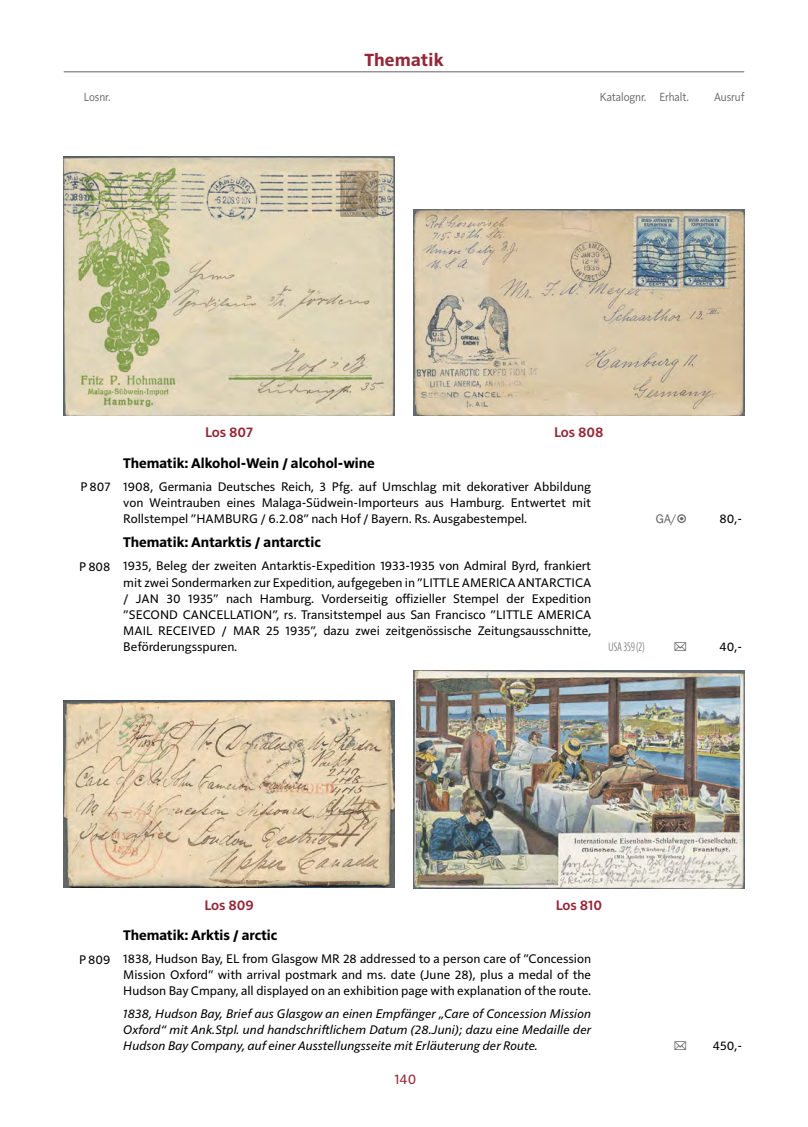
<style>
.page{position:relative;width:808px;height:1127px;background:#fff}
.page>*{position:absolute;margin:0;border:0;box-sizing:border-box;transform-origin:0 0}
.t1{font:700 18px "Solitaire MVB Pro";letter-spacing:.015em;color:#942738}
.t2{font:700 14.25px "Solitaire MVB Pro";color:#000}
.t3{font:600 14.25px "Solitaire MVB Pro";color:#942738}
.t4{font:14.25px "Solitaire MVB Pro";color:#942738}
.t5{font:12.75px/16.2px "Solitaire MVB Pro";color:#000;text-align:justify}
.t6{font:italic 12.75px/16.2px "Solitaire MVB Pro";color:#000;text-align:justify}
.t7{font:12px "Solitaire MVB Pro";letter-spacing:-.005em;color:#646363;scale:.9 1}
.t8{font:700 12px "Parisine Std Comp Clair";color:#646363}
</style>
<div class="page">
<hr style="left:64px;top:71px;width:680px;height:1px;background:#646363">
<img style="left:64px;top:157px;width:330px;height:259px">
<img style="left:414px;top:209px;width:330px;height:207px">
<img style="left:64px;top:701px;width:330px;height:187px">
<img style="left:414px;top:670px;width:330px;height:218px">
<h1 class="t1" style="left:364px;top:48px;width:81px">Thematik</h1>
<p class="t7" style="left:84px;top:88px;width:31px">Losnr.</p>
<p class="t7" style="left:600px;top:88px;width:100px">Katalognr. Erhalt.</p>
<p class="t7" style="left:714px;top:88px;width:35px">Ausruf</p>
<p class="t3" style="left:205px;top:422px;width:50px">Los 807</p>
<p class="t3" style="left:554px;top:422px;width:51px">Los 808</p>
<p class="t2" style="left:123px;top:453px;width:253px">Thematik: Alkohol-Wein / alcohol-wine</p>
<p class="t5" style="left:123px;top:477px;width:469px;text-indent:-43px">P 807 1908, Germania Deutsches Reich, 3 Pfg. auf Umschlag mit dekorativer Abbildung von Weintrauben eines Malaga-Südwein-Importeurs aus Hamburg. Entwertet mit Rollstempel ”HAMBURG / 6.2.08” nach Hof / Bayern. Rs. Ausgabestempel.</p>
<p class="t5" style="left:719px;top:510px;width:24px">80,-</p>
<p class="t2" style="left:123px;top:533px;width:199px">Thematik: Antarktis / antarctic</p>
<p class="t5" style="left:123px;top:557px;width:470px;text-indent:-44px">P 808 1935, Beleg der zweiten Antarktis-Expedition 1933-1935 von Admiral Byrd, frankiert mit zwei Sondermarken zur Expedition, aufgegeben in ”LITTLE AMERICA ANTARCTICA / JAN 30 1935” nach Hamburg. Vorderseitig offizieller Stempel der Expedition ”SECOND CANCELLATION”, rs. Transitstempel aus San Francisco ”LITTLE AMERICA MAIL RECEIVED / MAR 25 1935”, dazu zwei zeitgenössische Zeitungsausschnitte, Beförderungsspuren.</p>
<p class="t8" style="left:609px;top:640px;width:37px">USA 359 (2)</p>
<p class="t5" style="left:719px;top:638px;width:24px">40,-</p>
<p class="t3" style="left:204px;top:895px;width:51px">Los 809</p>
<p class="t3" style="left:556px;top:895px;width:48px">Los 810</p>
<p class="t2" style="left:123px;top:925px;width:156px">Thematik: Arktis / arctic</p>
<p class="t5" style="left:123px;top:950px;width:469px;text-indent:-44px">P 809 1838, Hudson Bay, EL from Glasgow MR 28 addressed to a person care of ”Concession Mission Oxford” with arrival postmark and ms. date (June 28), plus a medal of the Hudson Bay Cmpany, all displayed on an exhibition page with explanation of the route.</p>
<p class="t6" style="left:123px;top:1004px;width:469px">1838, Hudson Bay, Brief aus Glasgow an einen Empfänger „Care of Concession Mission Oxford“ mit Ank.Stpl. und handschriftlichem Datum (28.Juni); dazu eine Medaille der Hudson Bay Company, auf einer Ausstellungsseite mit Erläuterung der Route.</p>
<p class="t4" style="left:395px;top:1069px;width:23px">140</p>
<p class="t5" style="left:713px;top:1037px;width:31px">450,-</p>
</div>
